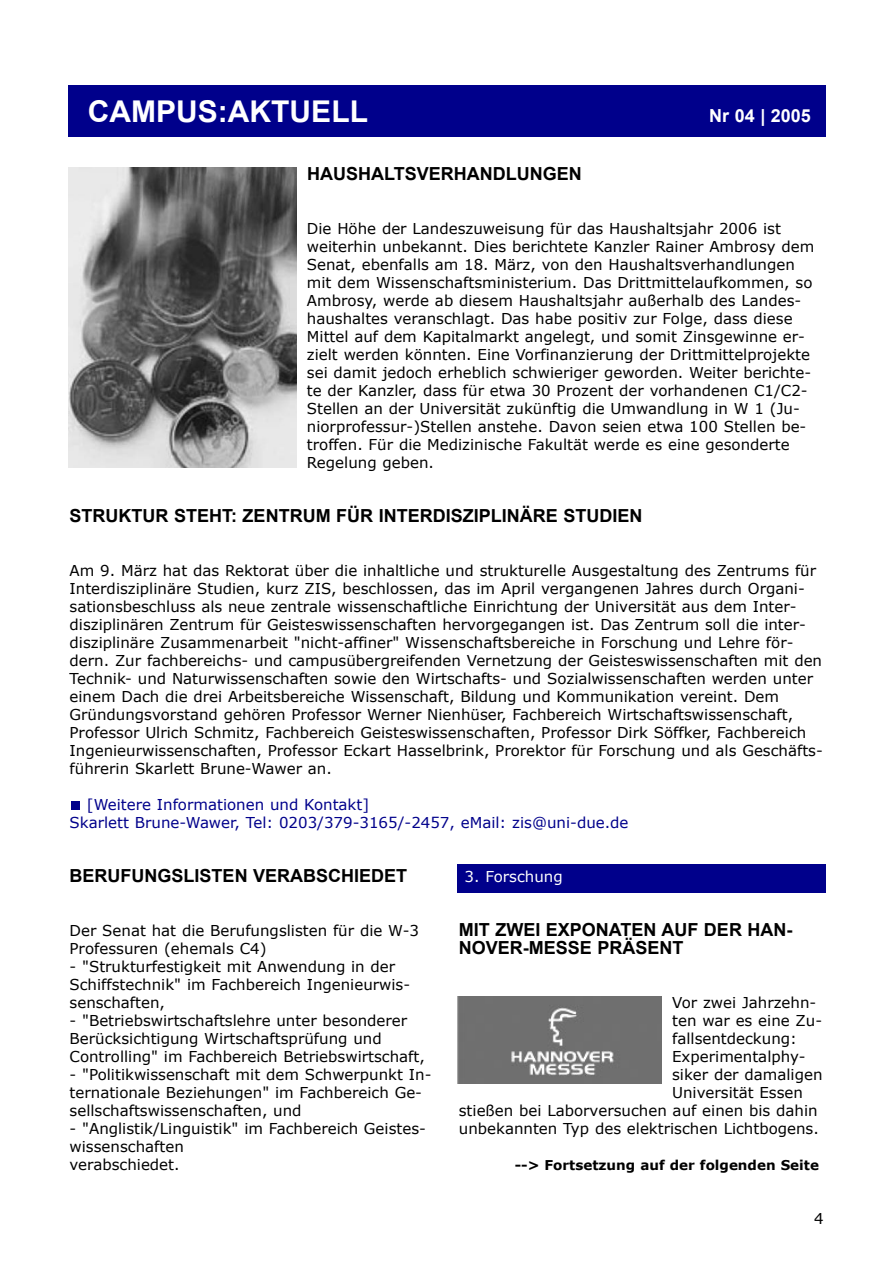
<style>
.page{position:relative;width:893px;height:1263px;background:#fff}
.page>*{position:absolute;margin:0;border:0;box-sizing:border-box;transform-origin:0 0}
.t1{font:700 30px "Arial";color:#fff}
.t2{font:700 18px/18px "Arial";color:#000}
.t3{font:700 18px "Arial";color:#fff}
.t4{font:15px/18px "Verdana";color:#000}
.t5{font:15px/18px "Verdana";color:#00008b}
.t6{font:15px "Verdana";color:#fff}
.t7{font:700 13.5px "Verdana";color:#000}
</style>
<div class="page">
<div style="left:68px;top:85px;width:757px;height:51px;background:#00008b"></div>
<div style="left:71px;top:801px;width:9px;height:9px;background:#00008b"></div>
<img style="left:68px;top:167px;width:229px;height:301px">
<div style="left:457px;top:864px;width:368px;height:28px;background:#00008b"></div>
<img style="left:457px;top:996px;width:204px;height:88px">
<h1 class="t1" style="left:88px;top:95px;width:281px">CAMPUS:AKTUELL</h1>
<p class="t3" style="left:709px;top:106px;width:103px">Nr 04 | 2005</p>
<p class="t2" style="left:307px;top:165px;width:276px">HAUSHALTSVERHANDLUNGEN</p>
<p class="t4" style="left:307px;top:219px;width:509px">Die Höhe der Landeszuweisung für das Haushaltsjahr 2006 ist weiterhin unbekannt. Dies berichtete Kanzler Rainer Ambrosy dem Senat, ebenfalls am 18. März, von den Haushaltsverhandlungen mit dem Wissenschaftsministerium. Das Drittmittelaufkommen, so Ambrosy, werde ab diesem Haushaltsjahr außerhalb des Landes&shy;haushaltes veranschlagt. Das habe positiv zur Folge, dass diese Mittel auf dem Kapitalmarkt angelegt, und somit Zinsgewinne er&shy;zielt werden könnten. Eine Vorfinanzierung der Drittmittelprojekte sei damit jedoch erheblich schwieriger geworden. Weiter berichte&shy;te der Kanzler, dass für etwa 30 Prozent der vorhandenen C1/C2- Stellen an der Universität zukünftig die Umwandlung in W 1 (Ju&shy;niorprofessur-)Stellen anstehe. Davon seien etwa 100 Stellen be&shy;troffen. Für die Medizinische Fakultät werde es eine gesonderte Regelung geben.</p>
<p class="t2" style="left:70px;top:507px;width:574px">STRUKTUR STEHT: ZENTRUM FÜR INTERDISZIPLINÄRE STUDIEN</p>
<p class="t4" style="left:70px;top:561px;width:754px">Am 9. März hat das Rektorat über die inhaltliche und strukturelle Ausgestaltung des Zentrums für Interdisziplinäre Studien, kurz ZIS, beschlossen, das im April vergangenen Jahres durch Organi&shy;sationsbeschluss als neue zentrale wissenschaftliche Einrichtung der Universität aus dem Inter&shy;disziplinären Zentrum für Geisteswissenschaften hervorgegangen ist. Das Zentrum soll die inter&shy;disziplinäre Zusammenarbeit "nicht-affiner" Wissenschaftsbereiche in Forschung und Lehre för&shy;dern. Zur fachbereichs- und campusübergreifenden Vernetzung der Geisteswissenschaften mit den Technik- und Naturwissenschaften sowie den Wirtschafts- und Sozialwissenschaften werden unter einem Dach die drei Arbeitsbereiche Wissenschaft, Bildung und Kommunikation vereint. Dem Gründungsvorstand gehören Professor Werner Nienhüser, Fachbereich Wirtschaftswissenschaft, Professor Ulrich Schmitz, Fachbereich Geisteswissenschaften, Professor Dirk Söffker, Fachbereich Ingenieurwissenschaften, Professor Eckart Hasselbrink, Prorektor für Forschung und als Geschäfts&shy;führerin Skarlett Brune-Wawer an.</p>
<p class="t5" style="left:70px;top:795px;width:560px;text-indent:17px">[Weitere Informationen und Kontakt]<br>Skarlett Brune-Wawer, Tel: 0203/379-3165/-2457, eMail: zis@uni-due.de</p>
<p class="t2" style="left:70px;top:867px;width:339px">BERUFUNGSLISTEN VERABSCHIEDET</p>
<p class="t4" style="left:70px;top:921px;width:351px">Der Senat hat die Berufungslisten für die W-3<br>Professuren (ehemals C4)</p>
<p class="t4" style="left:70px;top:957px;width:342px">- "Strukturfestigkeit mit Anwendung in der<br>Schiffstechnik" im Fachbereich Ingenieurwis&shy;senschaften,</p>
<p class="t4" style="left:70px;top:1011px;width:357px">- "Betriebswirtschaftslehre unter besonderer<br>Berücksichtigung Wirtschaftsprüfung und<br>Controlling" im Fachbereich Betriebswirtschaft,</p>
<p class="t4" style="left:70px;top:1065px;width:363px">- "Politikwissenschaft mit dem Schwerpunkt In&shy;ternationale Beziehungen" im Fachbereich Ge&shy;sellschaftswissenschaften, und</p>
<p class="t4" style="left:70px;top:1119px;width:358px">- "Anglistik/Linguistik" im Fachbereich Geistes&shy;wissenschaften<br>verabschiedet.</p>
<p class="t6" style="left:464px;top:867px;width:100px">3. Forschung</p>
<p class="t2" style="left:459px;top:921px;width:335px">MIT ZWEI EXPONATEN AUF DER HAN-<br>NOVER-MESSE PRÄSENT</p>
<p class="t4" style="left:672px;top:993px;width:146px">Vor zwei Jahrzehn-</p>
<p class="t4" style="left:672px;top:1011px;width:151px">ten war es eine Zu-</p>
<p class="t4" style="left:672px;top:1029px;width:126px">fallsentdeckung:</p>
<p class="t4" style="left:672px;top:1047px;width:135px">Experimentalphy-</p>
<p class="t4" style="left:672px;top:1065px;width:152px">siker der damaligen</p>
<p class="t4" style="left:672px;top:1083px;width:132px">Universität Essen</p>
<p class="t4" style="left:459px;top:1101px;width:360px">stießen bei Laborversuchen auf einen bis dahin</p>
<p class="t4" style="left:459px;top:1119px;width:361px">unbekannten Typ des elektrischen Lichtbogens.</p>
<p class="t7" style="left:514px;top:1156px;width:306px">--&gt; Fortsetzung auf der folgenden Seite</p>
<p class="t4" style="left:814px;top:1209px;width:11px">4</p>
</div>
